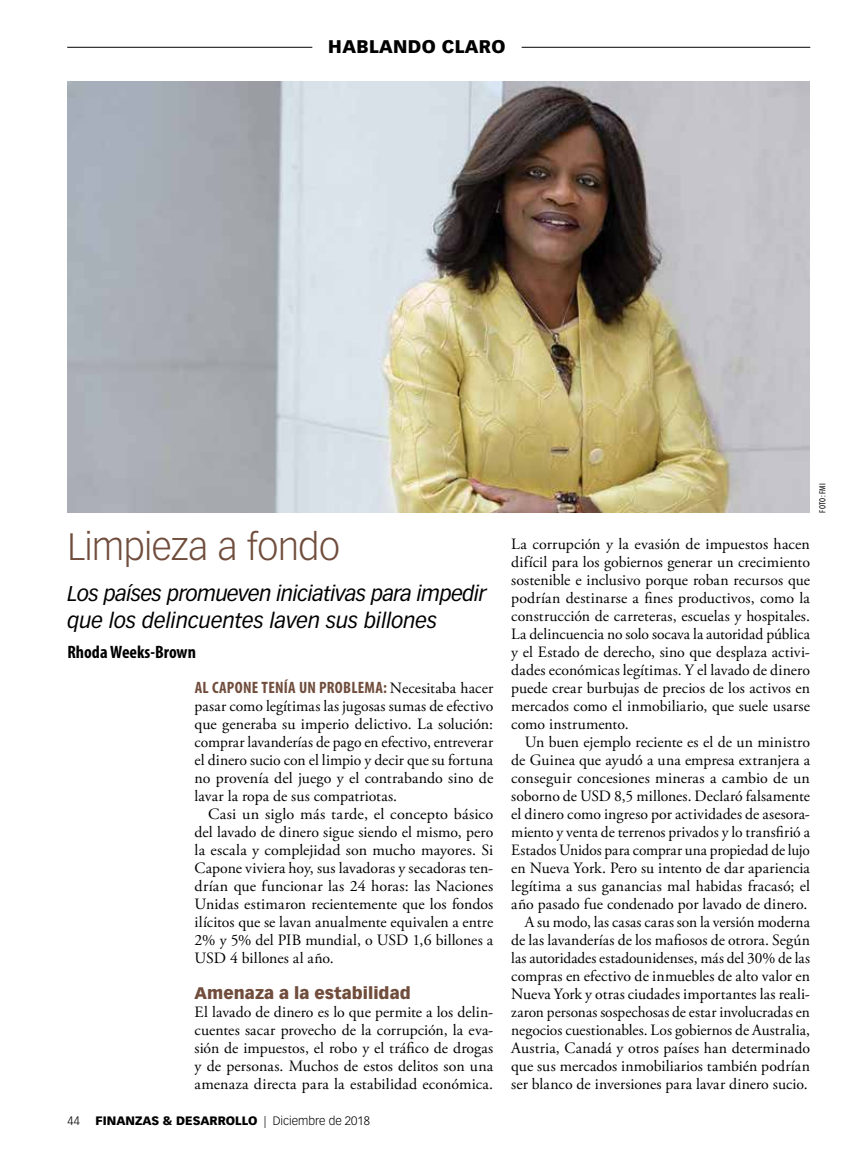
<style>
.page{position:relative;width:864px;height:1161px;background:#fff}
.page>*{position:absolute;margin:0;border:0;box-sizing:border-box;transform-origin:0 0}
.t1{font:300 37.5px "Vectora LT Std";letter-spacing:-.01em;color:#704d3c}
.t2{font:italic 21px/27px "Vectora LT Std";letter-spacing:-.02em;color:#000}
.t3{font:700 condensed 18px "Myriad Pro";color:#000}
.t4{font:900 18px "Vectora LT Std";letter-spacing:.02em;color:#000}
.t5{font:700 condensed 16.5px "Myriad Pro";letter-spacing:.015em;color:#704d3c}
.t6{font:900 16.5px "Vectora LT Std";letter-spacing:.005em;color:#704d3c}
.t7{font:15.75px/18px "Adobe Garamond Pro";letter-spacing:.005em;color:#000;text-align:justify}
.t8{font:900 12px "Vectora LT Std";color:#000}
.t9{font:300 12px "Vectora LT Std";color:#000}
.t10{font:condensed 9px "Myriad Pro";letter-spacing:.03em;color:#000}
.s1{font-family:"Adobe Garamond Pro";font-weight:400;font-stretch:normal;font-size:15.75px;color:#000}
.s2{font-weight:300}
</style>
<div class="page">
<img style="left:68px;top:81px;width:742px;height:432px">
<hr style="left:67px;top:47px;width:245px;height:1px;background:#000">
<hr style="left:522px;top:47px;width:288px;height:1px;background:#000">
<p class="t4" style="left:328px;top:36px;width:179px">HABLANDO CLARO</p>
<h1 class="t1" style="left:68px;top:525px;width:274px">Limpieza a fondo</h1>
<h2 class="t2" style="left:68px;top:580px;width:421px">Los países promueven iniciativas para impedir que los delincuentes laven sus billones</h2>
<p class="t3" style="left:68px;top:642px;width:130px">Rhoda Weeks-Brown</p>
<p class="t5" style="left:195px;top:678px;width:300px">AL CAPONE TENÍA UN PROBLEMA: <span class="s1">Necesitaba hacer</span></p>
<p class="t7" style="left:195px;top:698px;width:300px">pasar como legítimas las jugosas sumas de efectivo que generaba su imperio delictivo. La solución: comprar lavanderías de pago en efectivo, entreverar el dinero sucio con el limpio y decir que su fortuna no provenía del juego y el contrabando sino de lavar la ropa de sus compatriotas.</p>
<p class="t7" style="left:195px;top:806px;width:300px;text-indent:14px">Casi un siglo más tarde, el concepto básico del lavado de dinero sigue siendo el mismo, pero la escala y complejidad son mucho mayores. Si Capone viviera hoy, sus lavadoras y secadoras ten&shy;drían que funcionar las 24 horas: las Naciones Unidas estimaron recientemente que los fondos ilícitos que se lavan anualmente equivalen a entre 2% y 5% del PIB mundial, o USD 1,6 billones a USD 4 billones al año.</p>
<p class="t6" style="left:195px;top:983px;width:218px">Amenaza a la estabilidad</p>
<p class="t7" style="left:195px;top:1004px;width:300px">El lavado de dinero es lo que permite a los delin&shy;cuentes sacar provecho de la corrupción, la eva&shy;sión de impuestos, el robo y el tráfico de drogas y de personas. Muchos de estos delitos son una amenaza directa para la estabilidad económica.</p>
<p class="t9" style="left:68px;top:1114px;width:14px">44</p>
<p class="t8" style="left:96px;top:1113px;width:276px">FINANZAS &amp; DESARROLLO <span class="s2">| Diciembre de 2018</span></p>
<p class="t10" style="left:818px;top:513px;width:31px;rotate:-90deg">FOTO: FMI</p>
<p class="t7" style="left:511px;top:536px;width:300px">La corrupción y la evasión de impuestos hacen difícil para los gobiernos generar un crecimiento sostenible e inclusivo porque roban recursos que podrían destinarse a fines productivos, como la construcción de carreteras, escuelas y hospitales.<br>La delincuencia no solo socava la autoridad pública y el Estado de derecho, sino que desplaza activi&shy;dades económicas legítimas. Y el lavado de dinero puede crear burbujas de precios de los activos en mercados como el inmobiliario, que suele usarse como instrumento.</p>
<p class="t7" style="left:511px;top:734px;width:300px;text-align:right">Un buen ejemplo reciente es el de un ministro de Guinea que ayudó a una empresa extranjera a conseguir concesiones mineras a cambio de un soborno de USD 8,5 millones. Declaró falsamente el dinero como ingreso por actividades de asesora&shy;miento y venta de terrenos privados y lo transfirió a Estados Unidos para comprar una propiedad de lujo en Nueva York. Pero su intento de dar apariencia legítima a sus ganancias mal habidas fracasó; el año pasado fue condenado por lavado de dinero.<br>A su modo, las casas caras son la versión moderna de las lavanderías de los mafiosos de otrora. Según las autoridades estadounidenses, más del 30% de las compras en efectivo de inmuebles de alto valor en Nueva York y otras ciudades importantes las reali&shy;zaron personas sospechosas de estar involucradas en negocios cuestionables. Los gobiernos de Australia, Austria, Canadá y otros países han determinado que sus mercados inmobiliarios también podrían ser blanco de inversiones para lavar dinero sucio.</p>
</div>
